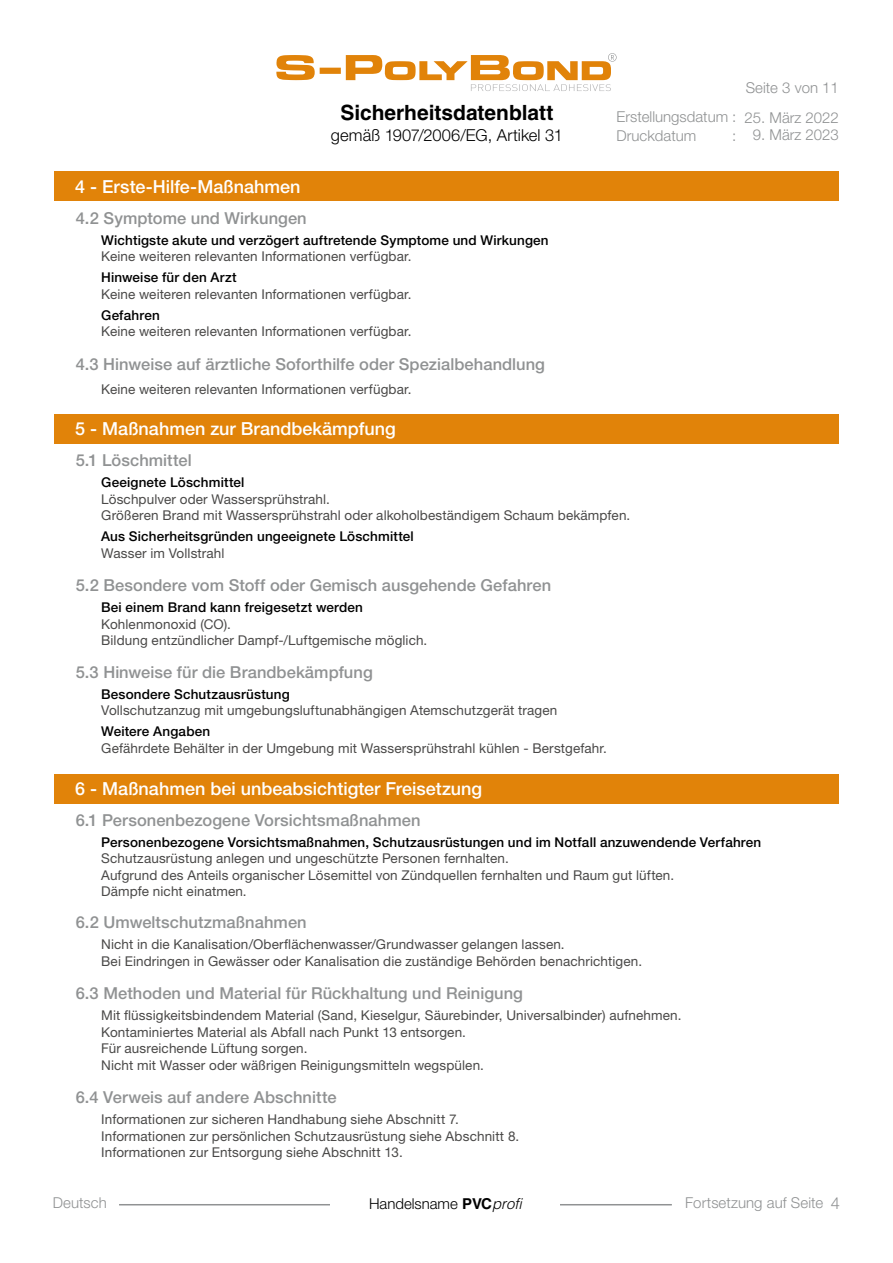
<style>
.page{position:relative;width:893px;height:1263px;background:#fff}
.page>*{position:absolute;margin:0;border:0;box-sizing:border-box;transform-origin:0 0}
.t1{font:700 21px "Helvetica LT Std";color:#000}
.t2{font:500 18px "Helvetica Neue LT Std";color:#fff}
.t3{font:500 16.5px "Helvetica Neue LT Std";letter-spacing:.005em;color:#909293}
.t4{font:300 16.5px "Helvetica Neue LT Std";letter-spacing:.005em;color:#000}
.t5{font:300 16.5px "Helvetica Neue LT Std";color:#909293}
.t6{font:300 15px/18.5px "Helvetica Neue LT Std";color:#909293}
.t7{font:300 15px "Helvetica Neue LT Std";color:#000}
.t8{font:13.5px/16.5px "Helvetica Neue LT Std";letter-spacing:.01em;color:#4a4948}
.t9{font:500 13.5px "Helvetica Neue LT Std";letter-spacing:.01em;color:#000}
.s1{font-family:"Helvetica LT Std";font-weight:700}
.s2{font-family:"Helvetica LT Std";font-style:italic}
</style>
<div class="page">
<svg style="left:276px;top:53px;width:341px;height:38px"></svg>
<hr style="left:119px;top:1204px;width:553px;height:1px;background:#909293">
<div style="left:331px;top:1198px;width:229px;height:30px;background:#fff"></div>
<div style="left:54px;top:171px;width:785px;height:30px;background:#e18309"></div>
<div style="left:54px;top:414px;width:785px;height:29px;background:#e18309"></div>
<div style="left:54px;top:774px;width:785px;height:29px;background:#e18309"></div>
<h2 class="t2" style="left:75px;top:176px;width:227px">4 - Erste-Hilfe-Maßnahmen</h2>
<h1 class="t1" style="left:340px;top:100px;width:215px">Sicherheitsdatenblatt</h1>
<p class="t4" style="left:331px;top:125px;width:233px">gemäß 1907/2006/EG, Artikel 31</p>
<p class="t3" style="left:76px;top:208px;width:233px">4.2 Symptome und Wirkungen</p>
<p class="t9" style="left:101px;top:232px;width:449px">Wichtigste akute und verzögert auftretende Symptome und Wirkungen</p>
<p class="t8" style="left:101px;top:248px;width:312px">Keine weiteren relevanten Informationen verfügbar.</p>
<p class="t9" style="left:101px;top:269px;width:137px">Hinweise für den Arzt</p>
<p class="t8" style="left:101px;top:286px;width:312px">Keine weiteren relevanten Informationen verfügbar.</p>
<p class="t9" style="left:101px;top:307px;width:60px">Gefahren</p>
<p class="t8" style="left:101px;top:323px;width:312px">Keine weiteren relevanten Informationen verfügbar.</p>
<p class="t3" style="left:76px;top:355px;width:471px">4.3 Hinweise auf ärztliche Soforthilfe oder Spezialbehandlung</p>
<p class="t8" style="left:101px;top:381px;width:312px">Keine weiteren relevanten Informationen verfügbar.</p>
<h2 class="t2" style="left:75px;top:418px;width:322px">5 - Maßnahmen zur Brandbekämpfung</h2>
<p class="t6" style="left:746px;top:78px;width:95px">Seite 3 von 11</p>
<p class="t6" style="left:617px;top:107px;width:121px">Erstellungsdatum :<br>Druckdatum</p>
<p class="t6" style="left:744px;top:108px;width:96px">25. März 2022</p>
<p class="t6" style="left:732px;top:125px;width:108px">: 9. März 2023</p>
<p class="t3" style="left:76px;top:450px;width:118px">5.1 Löschmittel</p>
<p class="t9" style="left:101px;top:474px;width:145px">Geeignete Löschmittel</p>
<p class="t8" style="left:101px;top:490px;width:531px">Löschpulver oder Wassersprühstrahl.<br>Größeren Brand mit Wassersprühstrahl oder alkoholbeständigem Schaum bekämpfen.</p>
<p class="t9" style="left:101px;top:528px;width:314px">Aus Sicherheitsgründen ungeeignete Löschmittel</p>
<p class="t8" style="left:101px;top:544px;width:125px">Wasser im Vollstrahl</p>
<p class="t3" style="left:76px;top:575px;width:477px">5.2 Besondere vom Stoff oder Gemisch ausgehende Gefahren</p>
<p class="t9" style="left:101px;top:599px;width:263px">Bei einem Brand kann freigesetzt werden</p>
<p class="t8" style="left:101px;top:615px;width:328px">Kohlenmonoxid (CO).<br>Bildung entzündlicher Dampf-/Luftgemische möglich.</p>
<p class="t3" style="left:76px;top:662px;width:299px">5.3 Hinweise für die Brandbekämpfung</p>
<p class="t9" style="left:101px;top:686px;width:190px">Besondere Schutzausrüstung</p>
<p class="t8" style="left:101px;top:702px;width:458px">Vollschutzanzug mit umgebungsluftunabhängigen Atemschutzgerät tragen</p>
<p class="t9" style="left:101px;top:723px;width:110px">Weitere Angaben</p>
<p class="t8" style="left:101px;top:739px;width:507px">Gefährdete Behälter in der Umgebung mit Wassersprühstrahl kühlen - Berstgefahr.</p>
<h2 class="t2" style="left:75px;top:778px;width:408px">6 - Maßnahmen bei unbeabsichtigter Freisetzung</h2>
<p class="t3" style="left:76px;top:810px;width:346px">6.1 Personenbezogene Vorsichtsmaßnahmen</p>
<p class="t9" style="left:101px;top:834px;width:662px">Personenbezogene Vorsichtsmaßnahmen, Schutzausrüstungen und im Notfall anzuwendende Verfahren</p>
<p class="t8" style="left:101px;top:850px;width:574px">Schutzausrüstung anlegen und ungeschützte Personen fernhalten.<br>Aufgrund des Anteils organischer Lösemittel von Zündquellen fernhalten und Raum gut lüften.<br>Dämpfe nicht einatmen.</p>
<p class="t3" style="left:76px;top:913px;width:233px">6.2 Umweltschutzmaßnahmen</p>
<p class="t8" style="left:101px;top:936px;width:542px">Nicht in die Kanalisation/Oberflächenwasser/Grundwasser gelangen lassen.<br>Bei Eindringen in Gewässer oder Kanalisation die zuständige Behörden benachrichtigen.</p>
<p class="t3" style="left:76px;top:983px;width:449px">6.3 Methoden und Material für Rückhaltung und Reinigung</p>
<p class="t8" style="left:101px;top:1007px;width:582px">Mit flüssigkeitsbindendem Material (Sand, Kieselgur, Säurebinder, Universalbinder) aufnehmen.<br>Kontaminiertes Material als Abfall nach Punkt 13 entsorgen.<br>Für ausreichende Lüftung sorgen.<br>Nicht mit Wasser oder wäßrigen Reinigungsmitteln wegspülen.</p>
<p class="t3" style="left:76px;top:1087px;width:262px">6.4 Verweis auf andere Abschnitte</p>
<p class="t8" style="left:101px;top:1111px;width:420px">Informationen zur sicheren Handhabung siehe Abschnitt 7.<br>Informationen zur persönlichen Schutzausrüstung siehe Abschnitt 8.<br>Informationen zur Entsorgung siehe Abschnitt 13.</p>
<p class="t6" style="left:53px;top:1193px;width:56px">Deutsch</p>
<p class="t7" style="left:369px;top:1194px;width:154px">Handelsname <span class="s1">PVC</span><span class="s2">profi</span></p>
<p class="t6" style="left:685px;top:1193px;width:139px">Fortsetzung auf Seite</p>
<p class="t5" style="left:831px;top:1193px;width:11px">4</p>
</div>
